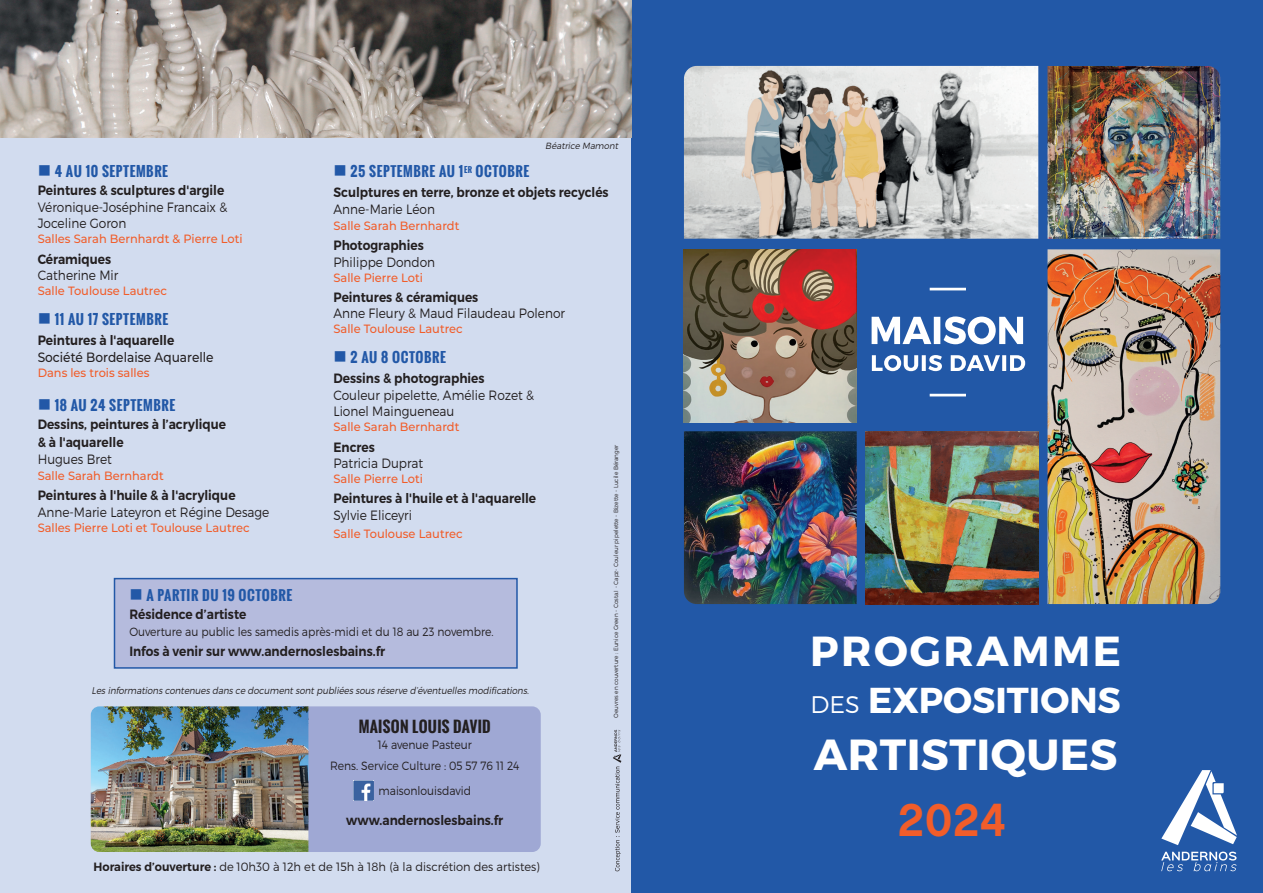
<style>
.page{position:relative;width:1263px;height:893px;background:#fff}
.page>*{position:absolute;margin:0;border:0;box-sizing:border-box;transform-origin:0 0}
.t1{font:46.5px "Chalet New York Nineteen Eighty";color:#f15d2a}
.t2{font:700 43.5px "Montserrat";letter-spacing:.01em;color:#fff}
.t3{font:700 42px "Montserrat";letter-spacing:.06em;color:#fff}
.t4{font:700 36px "Montserrat";color:#fff}
.t5{font:700 15px "Oswald";letter-spacing:.02em;color:#231f20}
.t6{font:600 13.5px/18px "Montserrat";color:#231f20;scale:.9 1}
.t7{font:300 13.5px/16.5px "Montserrat";color:#231f20;scale:.9 1}
.t8{font:700 13.5px "Oswald";letter-spacing:.04em;color:#2258a7}
.t9{font:500 13.5px "Montserrat";color:#231f20;scale:.9 1}
.t10{font:500 12px "Montserrat";color:#f15d2a;scale:.95 1}
.t11{font:300 12px/20.7px "Montserrat";color:#231f20;text-align:center;scale:.9 1}
.t12{font:300 12px "Montserrat";color:#231f20;scale:.95 1}
.t13{font:italic 300 9.75px "Montserrat";color:#231f20;scale:.9 1}
.t14{font:italic 300 9px "Montserrat";color:#231f20;scale:.95 1}
.t15{font:300 6px "Montserrat";color:#231f20;scale:.95 1}
.s1{font-weight:600}
.s2{font-weight:300;font-size:24px}
</style>
<div class="page">
<div style="left:0;top:0;width:664px;height:893px;background:#d2dcef"></div>
<div style="left:631px;top:0;width:632px;height:893px;background:#2258a7"></div>
<svg style="left:613px;top:730px;width:8px;height:141px"></svg>
<svg style="left:1161px;top:770px;width:76px;height:75px"></svg>
<svg style="left:1161px;top:852px;width:75px;height:19px"></svg>
<svg style="left:871px;top:316px;width:152px;height:28px"></svg>
<svg style="left:872px;top:355px;width:153px;height:16px"></svg>
<hr style="left:930px;top:288px;width:36px;height:2px;background:#fff">
<hr style="left:930px;top:394px;width:36px;height:2px;background:#fff">
<img style="left:684px;top:249px;width:173px;height:173px">
<img style="left:684px;top:431px;width:173px;height:173px">
<img style="left:865px;top:431px;width:173px;height:173px">
<img style="left:1047px;top:249px;width:173px;height:355px">
<img style="left:0;top:0;width:631px;height:137px">
<img style="left:684px;top:66px;width:354px;height:173px">
<img style="left:1047px;top:66px;width:173px;height:173px">
<div style="left:308px;top:706px;width:233px;height:146px;background:#9fa8d4"></div>
<img style="left:91px;top:706px;width:217px;height:146px">
<img style="left:353px;top:780px;width:20px;height:21px">
<div style="left:114px;top:578px;width:404px;height:91px;background:#b5bbdd;border:2px solid #2258a7"></div>
<p class="t14" style="left:545px;top:141px;width:80px">Béatrice Mamont</p>
<p class="t8" style="left:38px;top:161px;width:132px">■ 4 AU 10 SEPTEMBRE</p>
<p class="t6" style="left:38px;top:182px;width:209px">Peintures &amp; sculptures d'argile</p>
<p class="t7" style="left:38px;top:199px;width:212px">Véronique-Joséphine Francaix &amp;<br>Joceline Goron</p>
<p class="t10" style="left:38px;top:231px;width:217px">Salles Sarah Bernhardt &amp; Pierre Loti</p>
<p class="t6" style="left:38px;top:250px;width:83px">Céramiques</p>
<p class="t7" style="left:38px;top:267px;width:91px">Catherine Mir</p>
<p class="t10" style="left:38px;top:282px;width:138px">Salle Toulouse Lautrec</p>
<p class="t8" style="left:38px;top:309px;width:132px">■ 11 AU 17 SEPTEMBRE</p>
<p class="t6" style="left:38px;top:332px;width:153px">Peintures à l'aquarelle</p>
<p class="t9" style="left:38px;top:348px;width:197px">Société Bordelaise Aquarelle</p>
<p class="t10" style="left:38px;top:364px;width:119px">Dans les trois salles</p>
<p class="t8" style="left:38px;top:395px;width:139px">■ 18 AU 24 SEPTEMBRE</p>
<p class="t6" style="left:38px;top:416px;width:211px">Dessins, peintures à l’acrylique &amp; à l'aquarelle</p>
<p class="t7" style="left:38px;top:451px;width:84px">Hugues Bret</p>
<p class="t10" style="left:38px;top:467px;width:134px">Salle Sarah Bernhardt</p>
<p class="t6" style="left:38px;top:487px;width:221px">Peintures à l'huile &amp; à l'acrylique</p>
<p class="t7" style="left:38px;top:503px;width:259px">Anne-Marie Lateyron et Régine Desage</p>
<p class="t10" style="left:38px;top:519px;width:225px">Salles Pierre Loti et Toulouse Lautrec</p>
<p class="t8" style="left:333px;top:161px;width:197px">■ 25 SEPTEMBRE AU 1<sup>ER</sup> OCTOBRE</p>
<p class="t6" style="left:333px;top:184px;width:307px">Sculptures en terre, bronze et objets recyclés</p>
<p class="t7" style="left:333px;top:200px;width:114px">Anne-Marie Léon</p>
<p class="t10" style="left:333px;top:217px;width:134px">Salle Sarah Bernhardt</p>
<p class="t6" style="left:333px;top:236px;width:102px">Photographies</p>
<p class="t7" style="left:333px;top:253px;width:115px">Philippe Dondon</p>
<p class="t10" style="left:333px;top:269px;width:96px">Salle Pierre Loti</p>
<p class="t6" style="left:333px;top:288px;width:162px">Peintures &amp; céramiques</p>
<p class="t7" style="left:333px;top:305px;width:259px">Anne Fleury &amp; Maud Filaudeau Polenor</p>
<p class="t10" style="left:333px;top:320px;width:138px">Salle Toulouse Lautrec</p>
<p class="t8" style="left:333px;top:347px;width:114px">■ 2 AU 8 OCTOBRE</p>
<p class="t6" style="left:333px;top:370px;width:169px">Dessins &amp; photographies</p>
<p class="t7" style="left:333px;top:387px;width:225px">Couleur pipelette, Amélie Rozet &amp;<br>Lionel Maingueneau</p>
<p class="t10" style="left:333px;top:419px;width:134px">Salle Sarah Bernhardt</p>
<p class="t6" style="left:333px;top:438px;width:48px">Encres</p>
<p class="t7" style="left:333px;top:455px;width:101px">Patricia Duprat</p>
<p class="t10" style="left:333px;top:470px;width:96px">Salle Pierre Loti</p>
<p class="t6" style="left:333px;top:489px;width:227px">Peintures à l'huile et à l'aquarelle</p>
<p class="t7" style="left:333px;top:506px;width:89px">Sylvie Eliceyri</p>
<p class="t10" style="left:333px;top:525px;width:138px">Salle Toulouse Lautrec</p>
<p class="t15" style="left:612px;top:718px;width:289px;rotate:-90deg">Oeuvres en couverture : Eunice Green - Costa.I - Capz- Couleur pipelette - Bizette - Lucile Béranger</p>
<p class="t8" style="left:129px;top:585px;width:164px">■ A PARTIR DU 19 OCTOBRE</p>
<p class="t6" style="left:129px;top:605px;width:132px">Résidence d’artiste</p>
<p class="t11" style="left:129px;top:621px;width:406px">Ouverture au public les samedis après-midi et du 18 au 23 novembre.</p>
<p class="t6" style="left:129px;top:643px;width:286px">Infos à venir sur www.andernoslesbains.fr</p>
<p class="t13" style="left:92px;top:685px;width:489px">Les informations contenues dans ce documentsontpubliées sous réserve d’éventuelles modifications.</p>
<p class="t5" style="left:359px;top:715px;width:134px">MAISON LOUIS DAVID</p>
<p class="t11" style="left:330px;top:734px;width:212px">14 avenue Pasteur<br>Rens. Service Culture : 05 57 76 11 24</p>
<p class="t11" style="left:379px;top:780px;width:104px">maisonlouisdavid</p>
<p class="t6" style="left:346px;top:811px;width:176px">www.andernoslesbains.fr</p>
<p class="t12" style="left:93px;top:859px;width:471px"><span class="s1">Horaires d’ouverture :</span> de 10h30 à 12h et de 15h à 18h (à la discrétion des artistes)</p>
<h3 class="t3" style="left:810px;top:625px;width:313px">PROGRAMME</h3>
<h3 class="t4" style="left:810px;top:678px;width:312px"><span class="s2">DES</span> EXPOSITIONS</h3>
<h2 class="t2" style="left:814px;top:727px;width:305px">ARTISTIQUES</h2>
<h1 class="t1" style="left:898px;top:790px;width:109px">2024</h1>
</div>
